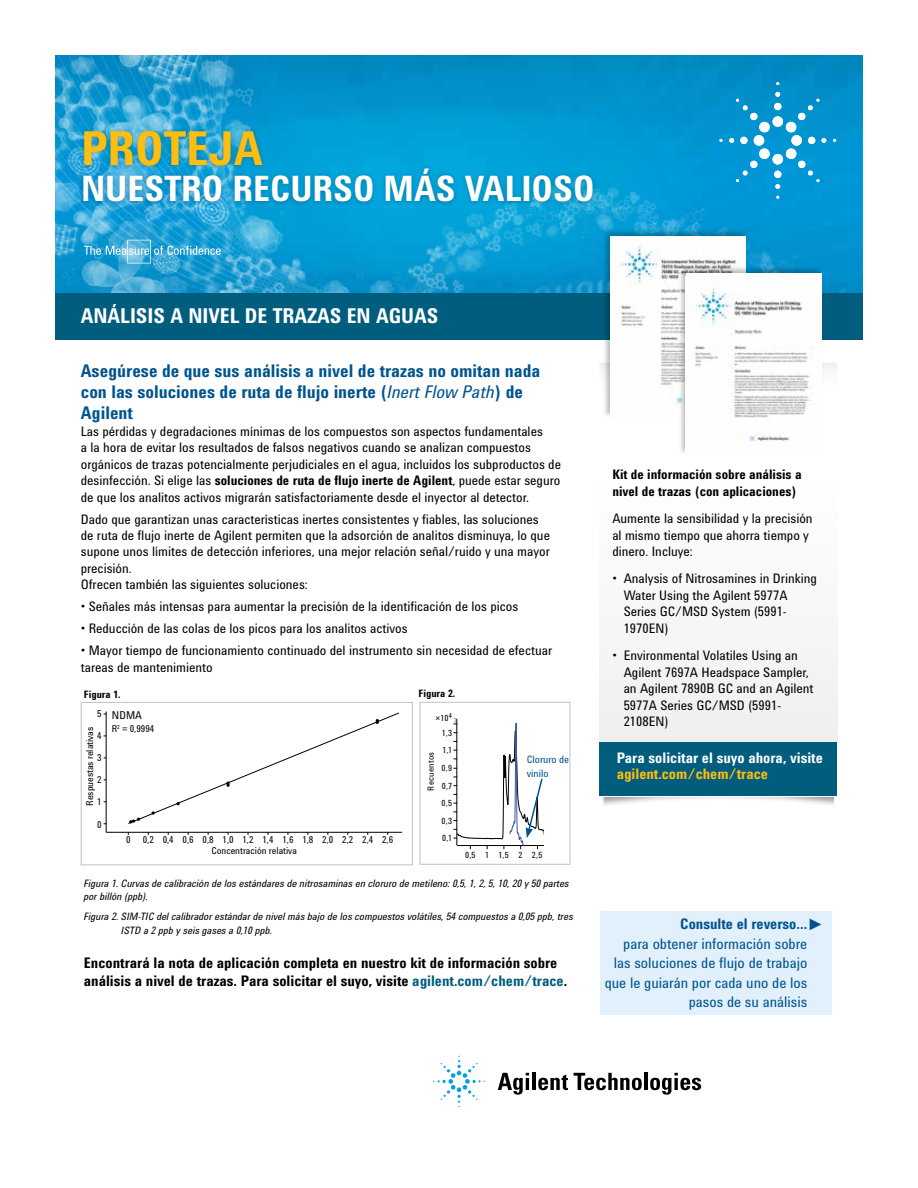
<style>
.page{position:relative;width:918px;height:1188px;background:#fff}
.page>*{position:absolute;margin:0;border:0;box-sizing:border-box;transform-origin:0 0}
.t1{font:700 48px "Agilent Condensed CFF";color:#febe10}
.t2{font:700 36px "Agilent Condensed CFF";color:#fff}
.t3{font:700 21px "Agilent Condensed CFF";color:#fff}
.t4{font:700 18px/21px "Agilent Condensed CFF";color:#00548e}
.t5{font:700 15px/18px "Agilent Condensed CFF";color:#000}
.t6{font:15px/19.5px "Agilent Condensed CFF";color:#00548e;text-align:right}
.t7{font:700 15px "Agilent Condensed CFF";color:#fff}
.t8{font:700 15px "Agilent Condensed CFF";color:#febe10}
.t9{font:700 15px "Agilent Condensed CFF";color:#00548e}
.t10{font:13.5px/16.5px "Agilent Condensed CFF";color:#000}
.t11{font:700 13.5px/16.5px "Agilent Condensed CFF";color:#000}
.t12{font:11.1px "Agilent Condensed CFF";color:#000}
.t13{font:italic 10.5px/13.5px "Agilent Condensed CFF";color:#000}
.t14{font:700 10.5px "Agilent Condensed CFF";color:#000}
.t15{font:10.5px/13.5px "Agilent Condensed CFF";color:#00548e}
.t16{font:9.75px/10.9px "Agilent Condensed CFF";color:#000}
.t17{font:8.7px "Agilent Condensed CFF";letter-spacing:.04em;color:#010101}
.t18{font:7.5px "Agilent Condensed CFF";color:#818181}
.s1{font-weight:400;font-style:italic}
.s2{font-weight:700}
.s3{color:#005d7e}
.s4{font-weight:400;font-size:16.5px}
</style>
<div class="page">
<div style="left:600px;top:365px;width:237px;height:377px;background:#f8f8f9"></div>
<img style="left:55px;top:55px;width:808px;height:238px">
<div style="left:55px;top:293px;width:808px;height:46px;background:#005d7e"></div>
<div style="left:78px;top:126px;width:519px;height:81px;background:#000;opacity:.25"></div>
<svg style="left:729px;top:92px;width:97px;height:97px;background:#23a1d7"></svg>
<svg style="left:84px;top:240px;width:137px;height:23px;background:#46aeda"></svg>
<svg style="left:498px;top:1073px;width:31px;height:22px"></svg>
<hr style="left:532px;top:1073px;width:4px;height:17px;background:#000">
<svg style="left:538px;top:1075px;width:30px;height:15px"></svg>
<svg style="left:574px;top:1073px;width:68px;height:17px"></svg>
<hr style="left:644px;top:1073px;width:4px;height:17px;background:#000">
<svg style="left:650px;top:1073px;width:51px;height:22px"></svg>
<svg style="left:433px;top:1056px;width:52px;height:51px"></svg>
<div style="left:602px;top:228px;width:146px;height:190px;background:#000;opacity:.25"></div>
<img style="left:610px;top:236px;width:136px;height:180px">
<div style="left:678px;top:265px;width:145px;height:190px;background:#000;opacity:.25"></div>
<div style="left:686px;top:273px;width:136px;height:181px;background:#fff"></div>
<img style="left:694px;top:287px;width:119px;height:154px">
<img style="left:603px;top:798px;width:231px;height:7px">
<div style="left:600px;top:742px;width:237px;height:54px;background:#005d7e"></div>
<div style="left:600px;top:912px;width:232px;height:103px;background:#e1f0fb"></div>
<hr style="left:106px;top:712px;width:1px;height:120px;background:#000">
<hr style="left:106px;top:832px;width:296px;height:1px;background:#000">
<svg style="left:128px;top:712px;width:271px;height:112px"></svg>
<div style="left:81px;top:702px;width:332px;height:163px;border:1px solid #c0c2c4"></div>
<div style="left:420px;top:702px;width:150px;height:163px;border:1px solid #c0c2c4"></div>
<svg style="left:454px;top:718px;width:90px;height:131px"></svg>
<h1 class="t1" style="left:81px;top:113px;width:183px">proteja</h1>
<h2 class="t2" style="left:81px;top:162px;width:104px">NUESTRO</h2>
<h2 class="t2" style="left:232px;top:162px;width:360px">RECURSO MÁS VALIOSO</h2>
<h3 class="t3" style="left:81px;top:300px;width:12px">Análisis</h3>
<h3 class="t3" style="left:170px;top:300px;width:270px">a nivel de trazas EN aguaS</h3>
<h3 class="t4" style="left:81px;top:360px;width:461px">Asegúrese de que sus análisis a nivel de trazas no omitan nada con las soluciones de ruta de flujo inerte (<span class="s1">Inert Flow Path</span>) de<br>Agilent</h3>
<p class="t10" style="left:81px;top:422px;width:482px">Las pérdidas y degradaciones mínimas de los compuestos son aspectos fundamentales<br>a la hora de evitar los resultados de falsos negativos cuando se analizan compuestos orgánicos de trazas potencialmente perjudiciales en el agua, incluidos los subproductos de desinfección. Si elige las <span class="s2">soluciones de ruta de flujo inerte de Agilent</span>, puede estar seguro de que los analitos activos migrarán satisfactoriamente desde el inyector al detector.</p>
<p class="t10" style="left:81px;top:510px;width:471px">Dado que garantizan unas características inertes consistentes y fiables, las soluciones de ruta de flujo inerte de Agilent permiten que la adsorción de analitos disminuya, lo que supone unos límites de detección inferiores, una mejor relación señal/ruido y una mayor precisión.<br>Ofrecen también las siguientes soluciones:</p>
<p class="t10" style="left:81px;top:598px;width:439px">• Señales más intensas para aumentar la precisión de la identificación de los picos</p>
<p class="t10" style="left:81px;top:620px;width:328px">• Reducción de las colas de los picos para los analitos activos</p>
<p class="t10" style="left:81px;top:642px;width:473px">• Mayor tiempo de funcionamiento continuado del instrumento sin necesidad de efectuar tareas de mantenimiento</p>
<p class="t14" style="left:84px;top:686px;width:38px">Figura 1.</p>
<p class="t14" style="left:419px;top:686px;width:38px">Figura 2.</p>
<p class="t16" style="left:97px;top:707px;width:6px">5</p>
<p class="t16" style="left:97px;top:730px;width:6px">4</p>
<p class="t16" style="left:97px;top:752px;width:6px">3</p>
<p class="t16" style="left:97px;top:774px;width:6px">2</p>
<p class="t16" style="left:97px;top:796px;width:6px">1</p>
<p class="t16" style="left:97px;top:818px;width:6px">0</p>
<p class="t16" style="left:126px;top:834px;width:29px">0 0,2</p>
<p class="t12" style="left:112px;top:707px;width:31px">NDMA</p>
<p class="t16" style="left:112px;top:723px;width:44px">R<sup>2</sup> = 0,9994</p>
<p class="t17" style="left:435px;top:711px;width:18px">×10<sup>4</sup></p>
<p class="t18" style="left:454px;top:715px;width:5px">1</p>
<p class="t16" style="left:84px;top:806px;width:80px;rotate:-90deg">Respuestas relativas</p>
<p class="t17" style="left:442px;top:726px;width:12px">1,3</p>
<p class="t17" style="left:442px;top:744px;width:11px">1,1</p>
<p class="t17" style="left:424px;top:791px;width:40px;rotate:-90deg">Recuentos</p>
<p class="t17" style="left:442px;top:762px;width:12px">0,9</p>
<p class="t17" style="left:442px;top:779px;width:12px">0,7</p>
<p class="t17" style="left:442px;top:797px;width:12px">0,5</p>
<p class="t17" style="left:442px;top:814px;width:12px">0,3</p>
<p class="t17" style="left:442px;top:832px;width:12px">0,1</p>
<p class="t16" style="left:262px;top:834px;width:132px">1,4 1,6 1,8 2,0 2,2 2,4 2,6</p>
<p class="t16" style="left:212px;top:834px;width:87px;text-indent:-49px">0,4 0,6 0,8 1,0 1,2<br>Concentración relativa</p>
<p class="t15" style="left:527px;top:752px;width:44px">Cloruro de vinilo</p>
<p class="t17" style="left:465px;top:848px;width:79px">0,5 1 1,5 2 2,5</p>
<p class="t13" style="left:84px;top:876px;width:487px">Figura 1. Curvas de calibración de los estándares de nitrosaminas en cloruro de metileno: 0,5, 1, 2, 5, 10, 20 y 50 partes por billón (ppb).</p>
<p class="t13" style="left:121px;top:909px;width:453px;text-indent:-37px">Figura 2. SIM-TIC del calibrador estándar de nivel más bajo de los compuestos volátiles, 54 compuestos a 0,05 ppb, tres<br>ISTD a 2 ppb y seis gases a 0,10 ppb.</p>
<p class="t5" style="left:84px;top:954px;width:485px">Encontrará la nota de aplicación completa en nuestro kit de información sobre análisis a nivel de trazas. Para solicitar el suyo, visite <span class="s3">agilent.com/chem/trace</span>.</p>
<p class="t11" style="left:612px;top:466px;width:191px">Kit de información sobre análisis a nivel de trazas (con aplicaciones)</p>
<p class="t10" style="left:612px;top:510px;width:202px">Aumente la sensibilidad y la precisión al mismo tiempo que ahorra tiempo y dinero. Incluye:</p>
<p class="t10" style="left:624px;top:570px;width:195px;text-indent:-11px">• Analysis of Nitrosamines in Drinking<br>Water Using the Agilent 5977A<br>Series GC/MSD System (5991-<br>1970EN)</p>
<p class="t10" style="left:624px;top:647px;width:191px;text-indent:-11px">• Environmental Volatiles Using an<br>Agilent 7697A Headspace Sampler, an Agilent 7890B GC and an Agilent<br>5977A Series GC/MSD (5991-<br>2108EN)</p>
<p class="t7" style="left:617px;top:746px;width:208px">Para solicitar el suyo ahora, visite</p>
<p class="t8" style="left:617px;top:763px;width:153px">agilent.com/chem/trace</p>
<p class="t9" style="left:680px;top:913px;width:145px">Consulte el reverso…<span class="s4">►</span></p>
<p class="t6" style="left:605px;top:933px;width:204px">para obtener información sobre las soluciones de flujo de trabajo que le guiarán por cada uno de los pasos de su análisis</p>
</div>
